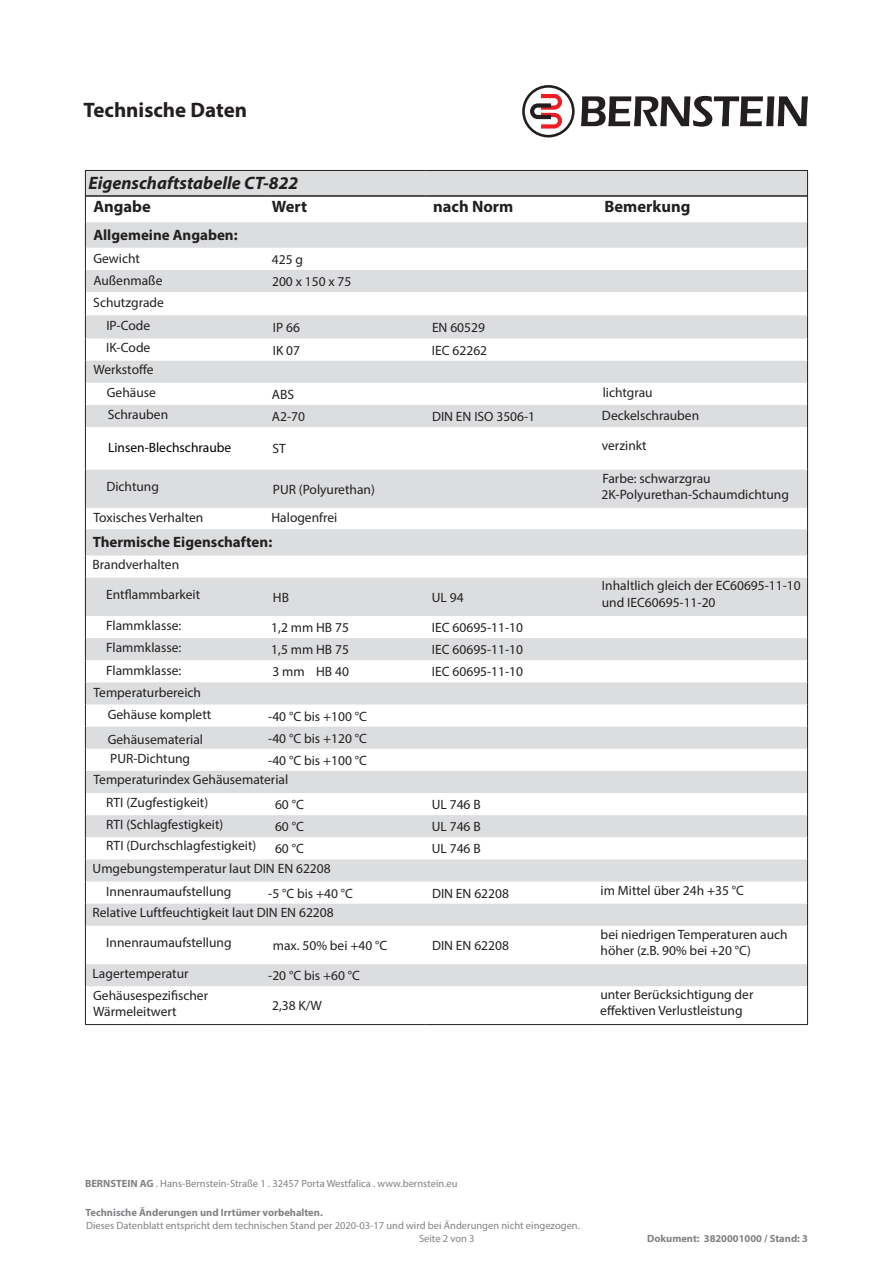
<style>
.page{position:relative;width:893px;height:1263px;background:#fff}
.page>*{position:absolute;margin:0;border:0;box-sizing:border-box;transform-origin:0 0}
.t1{font:700 21px "Myriad Pro";color:#231f20}
.t2{font:italic 700 18px "Myriad Pro";color:#231f20}
.t3{font:700 16.5px "Myriad Pro";color:#231f20}
.t4{font:700 15px "Myriad Pro";color:#231f20}
.t5{font:13.5px/16.2px "Myriad Pro";color:#231f20}
.t6{font:13.5px "Myriad Pro";color:#000}
.t7{font:10.5px "Myriad Pro";color:#808285}
.t8{font:700 10.5px "Myriad Pro";color:#808285}
.s1{font-weight:700}
</style>
<div class="page">
<svg style="left:581px;top:96px;width:227px;height:31px"></svg>
<svg style="left:522px;top:85px;width:53px;height:52px"></svg>
<div style="left:85px;top:170px;width:722px;height:26px;background:#dcdddf"></div>
<svg style="left:86px;top:222px;width:721px;height:764px;fill:#e0e1e3"></svg>
<hr style="left:85px;top:170px;width:181px;height:1px;background:#231f20">
<hr style="left:266px;top:170px;width:159px;height:1px;background:#231f20">
<hr style="left:425px;top:170px;width:170px;height:1px;background:#231f20">
<hr style="left:595px;top:170px;width:213px;height:1px;background:#231f20">
<svg style="left:85px;top:171px;width:1px;height:256px"></svg>
<svg style="left:807px;top:171px;width:1px;height:256px"></svg>
<hr style="left:85px;top:427px;width:1px;height:43px;background:#231f20">
<hr style="left:807px;top:427px;width:1px;height:43px;background:#231f20">
<hr style="left:85px;top:470px;width:1px;height:38px;background:#231f20">
<hr style="left:807px;top:470px;width:1px;height:38px;background:#231f20">
<hr style="left:86px;top:195px;width:180px;height:2px;background:#231f20">
<hr style="left:266px;top:195px;width:159px;height:2px;background:#231f20">
<hr style="left:425px;top:195px;width:170px;height:2px;background:#231f20">
<hr style="left:595px;top:195px;width:212px;height:2px;background:#231f20">
<hr style="left:86px;top:529px;width:180px;height:2px;background:#dcdddf">
<hr style="left:266px;top:529px;width:159px;height:2px;background:#dcdddf">
<hr style="left:425px;top:529px;width:170px;height:2px;background:#dcdddf">
<hr style="left:595px;top:529px;width:212px;height:2px;background:#dcdddf">
<svg style="left:85px;top:508px;width:1px;height:70px"></svg>
<svg style="left:807px;top:508px;width:1px;height:70px"></svg>
<hr style="left:85px;top:578px;width:1px;height:38px;background:#231f20">
<hr style="left:807px;top:578px;width:1px;height:38px;background:#231f20">
<svg style="left:85px;top:616px;width:1px;height:310px"></svg>
<svg style="left:807px;top:616px;width:1px;height:310px"></svg>
<hr style="left:85px;top:926px;width:1px;height:38px;background:#231f20">
<hr style="left:807px;top:926px;width:1px;height:38px;background:#231f20">
<svg style="left:85px;top:964px;width:1px;height:22px"></svg>
<svg style="left:807px;top:964px;width:1px;height:22px"></svg>
<hr style="left:85px;top:986px;width:1px;height:38px;background:#231f20">
<hr style="left:807px;top:986px;width:1px;height:38px;background:#231f20">
<hr style="left:85px;top:1024px;width:181px;height:1px;background:#231f20">
<hr style="left:266px;top:1024px;width:159px;height:1px;background:#231f20">
<hr style="left:425px;top:1024px;width:170px;height:1px;background:#231f20">
<hr style="left:595px;top:1024px;width:213px;height:1px;background:#231f20">
<p class="t1" style="left:84px;top:97px;width:165px">Technische Daten</p>
<p class="t2" style="left:88px;top:171px;width:211px">Eigenschaftstabelle CT-822</p>
<p class="t3" style="left:93px;top:196px;width:59px">Angabe</p>
<p class="t3" style="left:272px;top:196px;width:37px">Wert</p>
<p class="t3" style="left:433px;top:196px;width:82px">nach Norm</p>
<p class="t3" style="left:604px;top:196px;width:87px">Bemerkung</p>
<p class="t4" style="left:93px;top:225px;width:146px">Allgemeine Angaben:</p>
<p class="t5" style="left:93px;top:250px;width:48px">Gewicht</p>
<p class="t5" style="left:93px;top:272px;width:71px">Außenmaße</p>
<p class="t5" style="left:93px;top:295px;width:72px">Schutzgrade</p>
<p class="t5" style="left:106px;top:317px;width:45px">IP-Code</p>
<p class="t5" style="left:106px;top:339px;width:46px">IK-Code</p>
<p class="t5" style="left:93px;top:361px;width:62px">Werkstoffe</p>
<p class="t5" style="left:107px;top:384px;width:51px">Gehäuse</p>
<p class="t5" style="left:272px;top:251px;width:33px">425 g</p>
<p class="t5" style="left:272px;top:273px;width:81px">200 x 150 x 75</p>
<p class="t5" style="left:273px;top:319px;width:29px">IP 66</p>
<p class="t5" style="left:432px;top:319px;width:55px">EN 60529</p>
<p class="t5" style="left:273px;top:342px;width:29px">IK 07</p>
<p class="t5" style="left:432px;top:342px;width:57px">IEC 62262</p>
<p class="t5" style="left:272px;top:386px;width:24px">ABS</p>
<p class="t5" style="left:272px;top:408px;width:35px">A2-70</p>
<p class="t5" style="left:432px;top:408px;width:105px">DIN EN ISO 3506-1</p>
<p class="t5" style="left:273px;top:440px;width:15px">ST</p>
<p class="t5" style="left:273px;top:481px;width:103px">PUR (Polyurethan)</p>
<p class="t5" style="left:603px;top:384px;width:51px">lichtgrau</p>
<p class="t5" style="left:108px;top:407px;width:62px">Schrauben</p>
<p class="t5" style="left:602px;top:408px;width:99px">Deckelschrauben</p>
<p class="t6" style="left:108px;top:439px;width:125px">Linsen-Blechschraube</p>
<p class="t5" style="left:602px;top:437px;width:46px">verzinkt</p>
<p class="t5" style="left:602px;top:470px;width:189px">Farbe: schwarzgrau<br>2K-Polyurethan-Schaumdichtung</p>
<p class="t5" style="left:106px;top:478px;width:54px">Dichtung</p>
<p class="t5" style="left:93px;top:509px;width:111px">Toxisches Verhalten</p>
<p class="t5" style="left:271px;top:509px;width:67px">Halogenfrei</p>
<p class="t4" style="left:93px;top:532px;width:181px">Thermische Eigenschaften:</p>
<p class="t5" style="left:93px;top:556px;width:88px">Brandverhalten</p>
<p class="t5" style="left:106px;top:586px;width:96px">Entflammbarkeit</p>
<p class="t5" style="left:602px;top:578px;width:200px">Inhaltlich gleich der EC60695-11-10 und IEC60695-11-20</p>
<p class="t5" style="left:106px;top:617px;width:77px">Flammklasse:</p>
<p class="t5" style="left:106px;top:640px;width:77px">Flammklasse:</p>
<p class="t5" style="left:106px;top:662px;width:77px">Flammklasse:</p>
<p class="t5" style="left:93px;top:684px;width:109px">Temperaturbereich</p>
<p class="t5" style="left:273px;top:589px;width:18px">HB</p>
<p class="t5" style="left:432px;top:589px;width:33px">UL 94</p>
<p class="t5" style="left:271px;top:619px;width:79px">1,2 mm HB 75</p>
<p class="t5" style="left:432px;top:619px;width:93px">IEC 60695-11-10</p>
<p class="t5" style="left:271px;top:641px;width:79px">1,5 mm HB 75</p>
<p class="t5" style="left:432px;top:641px;width:93px">IEC 60695-11-10</p>
<p class="t5" style="left:272px;top:663px;width:78px">3 mm HB 40</p>
<p class="t5" style="left:432px;top:663px;width:93px">IEC 60695-11-10</p>
<p class="t5" style="left:268px;top:708px;width:100px">-40 °C bis +100 °C</p>
<p class="t5" style="left:268px;top:730px;width:100px">-40 °C bis +120 °C</p>
<p class="t5" style="left:268px;top:752px;width:100px">-40 °C bis +100 °C</p>
<p class="t5" style="left:275px;top:796px;width:30px">60 °C</p>
<p class="t5" style="left:432px;top:796px;width:50px">UL 746 B</p>
<p class="t5" style="left:275px;top:818px;width:30px">60 °C</p>
<p class="t5" style="left:432px;top:818px;width:50px">UL 746 B</p>
<p class="t5" style="left:275px;top:840px;width:30px">60 °C</p>
<p class="t5" style="left:432px;top:840px;width:50px">UL 746 B</p>
<p class="t5" style="left:268px;top:885px;width:86px">-5 °C bis +40 °C</p>
<p class="t5" style="left:432px;top:885px;width:78px">DIN EN 62208</p>
<p class="t5" style="left:108px;top:707px;width:105px">Gehäuse komplett</p>
<p class="t5" style="left:108px;top:731px;width:97px">Gehäusematerial</p>
<p class="t5" style="left:110px;top:750px;width:81px">PUR-Dichtung</p>
<p class="t5" style="left:93px;top:771px;width:196px">Temperaturindex Gehäusematerial</p>
<p class="t5" style="left:106px;top:794px;width:104px">RTI (Zugfestigkeit)</p>
<p class="t5" style="left:106px;top:816px;width:119px">RTI (Schlagfestigkeit)</p>
<p class="t5" style="left:106px;top:837px;width:152px">RTI (Durchschlagfestigkeit)</p>
<p class="t5" style="left:93px;top:860px;width:240px">Umgebungstemperatur laut DIN EN 62208</p>
<p class="t5" style="left:106px;top:883px;width:127px">Innenraumaufstellung</p>
<p class="t5" style="left:93px;top:904px;width:243px">Relative Luftfeuchtigkeit laut DIN EN 62208</p>
<p class="t5" style="left:106px;top:934px;width:127px">Innenraumaufstellung</p>
<p class="t5" style="left:93px;top:965px;width:97px">Lagertemperatur</p>
<p class="t5" style="left:93px;top:987px;width:116px">Gehäusespezifischer<br>Wärmeleitwert</p>
<p class="t5" style="left:600px;top:986px;width:154px">unter Berücksichtigung der</p>
<p class="t5" style="left:600px;top:882px;width:145px">im Mittel über 24h +35 °C</p>
<p class="t5" style="left:601px;top:926px;width:189px">bei niedrigen Temperaturen auch höher (z.B. 90% bei +20 °C)</p>
<p class="t5" style="left:273px;top:937px;width:116px">max. 50% bei +40 °C</p>
<p class="t5" style="left:432px;top:937px;width:78px">DIN EN 62208</p>
<p class="t5" style="left:268px;top:967px;width:93px">-20 °C bis +60 °C</p>
<p class="t5" style="left:272px;top:998px;width:51px">2,38 K/W</p>
<p class="t5" style="left:600px;top:1002px;width:144px">effektiven Verlustleistung</p>
<p class="t7" style="left:85px;top:1177px;width:374px"><span class="s1">BERNSTEIN AG</span> . Hans-Bernstein-Straße 1 . 32457 Porta Westfalica . www.bernstein.eu</p>
<p class="t8" style="left:86px;top:1206px;width:239px">Technische Änderungen und Irrtümer vorbehalten.</p>
<p class="t7" style="left:86px;top:1219px;width:495px">Dieses Datenblatt entspricht dem technischen Stand per 2020-03-17 und wird bei Änderungen nicht eingezogen.</p>
<p class="t7" style="left:419px;top:1232px;width:57px">Seite 2 von 3</p>
<p class="t8" style="left:647px;top:1231px;width:162px">Dokument: 3820001000 / Stand: 3</p>
</div>
